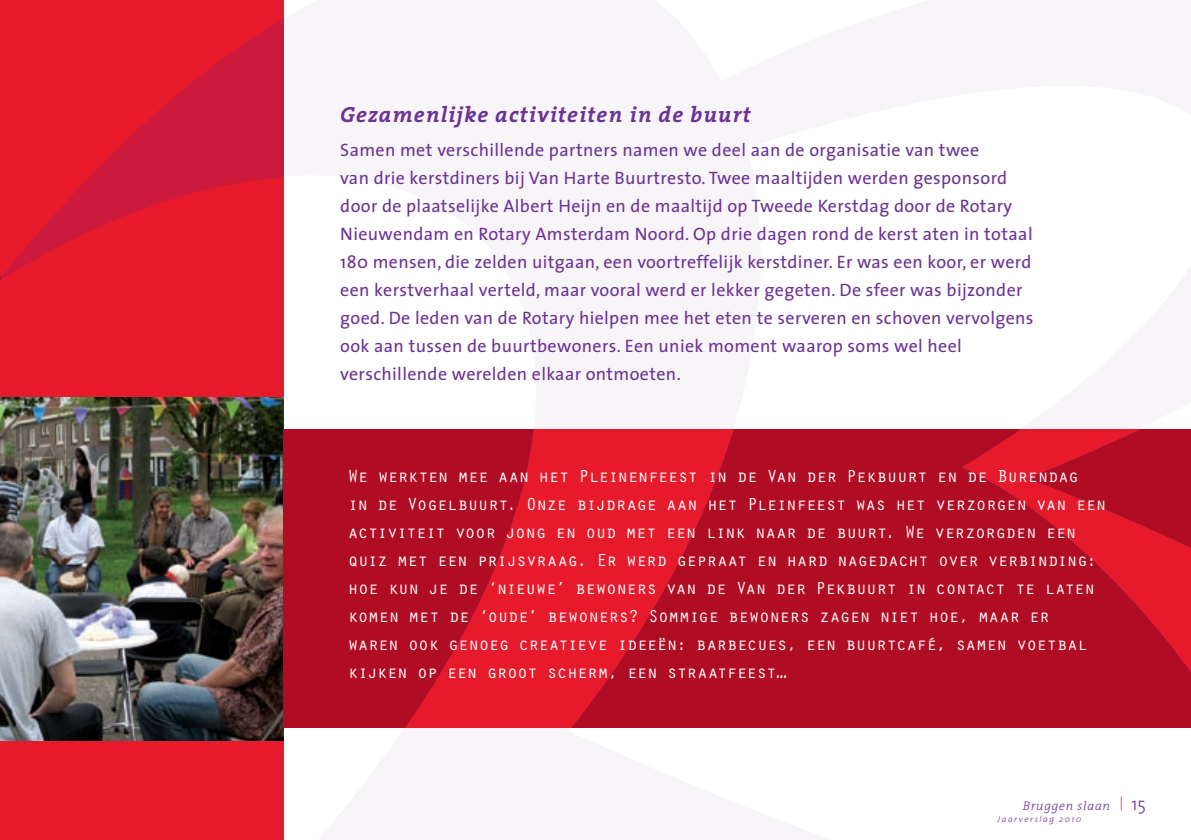
<style>
.page{position:relative;width:1191px;height:840px;background:#fff}
.page>*{position:absolute;margin:0;border:0;box-sizing:border-box;transform-origin:0 0}
.t1{font:italic 700 22px "The Serif";letter-spacing:.05em;color:#6c3294}
.t2{font:18px/28px "The Sans";letter-spacing:.02em;color:#6c3294}
.t3{font:18px/28px "Orator Std";letter-spacing:-.04em;color:#fff}
.t4{font:300 14px "The Sans";color:#e71a2c}
.t5{font:italic 300 12.4px "The Serif";letter-spacing:.06em;color:#6c3294}
.t6{font:italic 300 8.6px "The Sans";letter-spacing:.18em;color:#6c3294}
.s1{font-family:"The Sans";font-style:normal;font-size:18px}
</style>
<div class="page">
<div style="left:0;top:0;width:283px;height:839px;background:#e71a2c"></div>
<svg style="left:3px;top:19px;width:280px;height:260px"></svg>
<svg style="left:0;top:275px;width:3px;height:466px"></svg>
<img style="left:0;top:397px;width:283px;height:343px">
<svg style="left:283px;top:429px;width:908px;height:297px;background:#be0f25"></svg>
<p class="t1" style="left:340px;top:96px;width:412px">Gezamenlijke activiteiten in de buurt</p>
<p class="t2" style="left:340px;top:135px;width:695px">Samen met verschillende partners namen we deel aan de organisatie van twee<br>van drie kerstdiners bij Van Harte Buurtresto. Twee maaltijden werden gesponsord door de plaatselijke Albert Heijn en de maaltijd op Tweede Kerstdag door de Rotary Nieuwendam en Rotary Amsterdam Noord. Op drie dagen rond de kerst aten in totaal 180 mensen, die zelden uitgaan, een voortreffelijk kerstdiner. Er was een koor, er werd een kerstverhaal verteld, maar vooral werd er lekker gegeten. De sfeer was bijzonder goed. De leden van de Rotary hielpen mee het eten te serveren en schoven vervolgens ook aan tussen de buurtbewoners. Een uniek moment waarop soms wel heel verschillende werelden elkaar ontmoeten.</p>
<p class="t3" style="left:348px;top:460px;width:760px">We werkten mee aan het Pleinenfeest in de Van der Pekbuurt en de Burendag<br>in de Vogelbuurt. Onze bijdrage aan het Pleinfeest was het verzorgen van een activiteit voor jong en oud met een link naar de buurt. We verzorgden een quiz met een prijsvraag. Er werd gepraat en hard nagedacht over verbinding: hoe kun je de ‘nieuwe’ bewoners van de Van der Pekbuurt in contact te laten komen met de ‘oude’ bewoners? Sommige bewoners zagen niet hoe, maar er<br>waren ook genoeg creatieve ideeën: barbecues, een buurtcafé, samen voetbal kijken op een groot scherm, een straatfeest…</p>
<p class="t4" style="left:1119px;top:790px;width:5px">|</p>
<p class="t5" style="left:1023px;top:795px;width:122px">Bruggen slaan <span class="s1">15</span></p>
<p class="t6" style="left:997px;top:811px;width:85px">Jaarverslag 2010</p>
</div>
